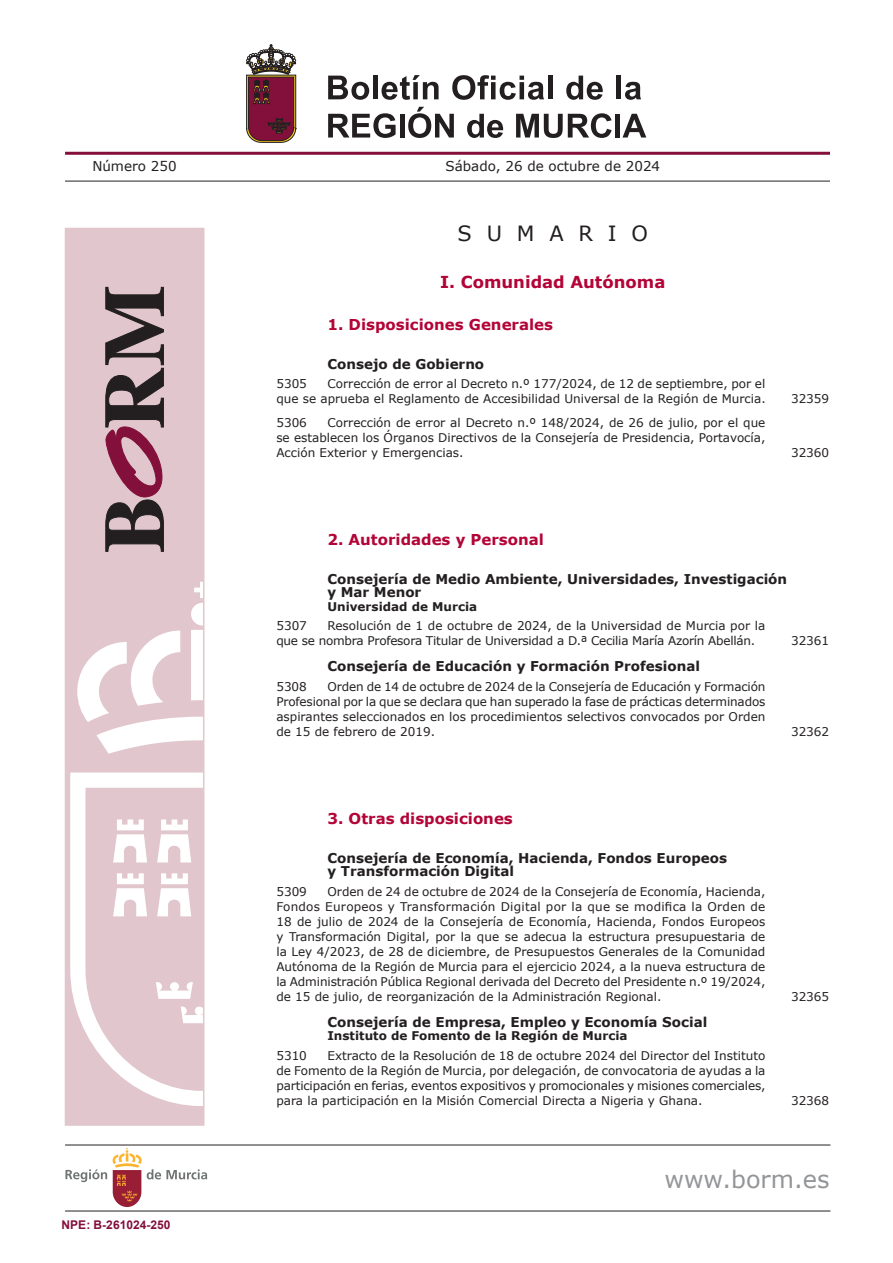
<style>
.page{position:relative;width:893px;height:1263px;background:#fff}
.page>*{position:absolute;margin:0;border:0;box-sizing:border-box;transform-origin:0 0}
.t1{font:24px "Verdana";color:#939598}
.t2{font:21px "Verdana";color:#231f20}
.t3{font:700 16.5px "Verdana";color:#b30437}
.t4{font:700 15px "Verdana";color:#b30437}
.t5{font:700 13.5px/13.5px "Verdana";color:#231f20}
.t6{font:13.5px "Verdana";color:#231f20}
.t7{font:12px/15px "Verdana";color:#231f20;text-align:justify}
.t8{font:12px/15px "Verdana";letter-spacing:-.02em;color:#231f20}
.t9{font:700 12px "Verdana";color:#231f20}
.t10{font:700 12px "Arial";color:#830f3b}
</style>
<div class="page">
<hr style="left:65px;top:152px;width:765px;height:3px;background:#830f3b">
<svg style="left:328px;top:113px;width:68px;height:25px"></svg>
<div style="left:400px;top:114px;width:5px;height:24px;background:#231f20"></div>
<svg style="left:408px;top:107px;width:46px;height:31px"></svg>
<svg style="left:467px;top:114px;width:36px;height:24px"></svg>
<svg style="left:516px;top:113px;width:96px;height:25px"></svg>
<hr style="left:616px;top:114px;width:4px;height:24px;background:#231f20">
<svg style="left:622px;top:114px;width:24px;height:24px"></svg>
<svg style="left:328px;top:76px;width:41px;height:24px"></svg>
<div style="left:373px;top:76px;width:5px;height:23px;background:#231f20"></div>
<svg style="left:382px;top:75px;width:57px;height:25px"></svg>
<svg style="left:452px;top:75px;width:92px;height:25px"></svg>
<div style="left:548px;top:76px;width:5px;height:23px;background:#231f20"></div>
<svg style="left:566px;top:76px;width:37px;height:24px"></svg>
<hr style="left:617px;top:76px;width:4px;height:23px;background:#231f20">
<svg style="left:625px;top:82px;width:16px;height:18px"></svg>
<hr style="left:65px;top:181px;width:765px;height:1px;background:#231f20">
<div style="left:65px;top:228px;width:139px;height:897px;background:#e1c7cd"></div>
<svg style="left:70px;top:772px;width:131px;height:334px"></svg>
<svg style="left:156px;top:958px;width:45px;height:90px"></svg>
<svg style="left:113px;top:819px;width:78px;height:97px"></svg>
<svg style="left:77px;top:582px;width:124px;height:172px"></svg>
<svg style="left:105px;top:287px;width:59px;height:265px"></svg>
<svg style="left:246px;top:45px;width:50px;height:98px;background:#824853"></svg>
<hr style="left:65px;top:1144px;width:765px;height:1px;background:#231f20">
<svg style="left:113px;top:1148px;width:94px;height:59px"></svg>
<svg style="left:65px;top:1169px;width:42px;height:13px"></svg>
<hr style="left:65px;top:1210px;width:765px;height:1px;background:#231f20">
<p class="t6" style="left:92px;top:157px;width:86px">Número 250</p>
<p class="t6" style="left:445px;top:157px;width:216px">Sábado, 26 de octubre de 2024</p>
<h2 class="t2" style="left:458px;top:219px;width:192px">S U M A R I O</h2>
<h3 class="t3" style="left:440px;top:270px;width:227px">I. Comunidad Autónoma</h3>
<p class="t4" style="left:327px;top:314px;width:227px">1. Disposiciones Generales</p>
<p class="t5" style="left:327px;top:357px;width:158px">Consejo de Gobierno</p>
<p class="t7" style="left:276px;top:376px;width:491px;text-align:right">Corrección de error al Decreto n.º 177/2024, de 12 de septiembre, por el<br>que se aprueba el Reglamento de Accesibilidad Universal de la Región de Murcia.</p>
<p class="t7" style="left:276px;top:376px;width:32px">5305</p>
<p class="t7" style="left:276px;top:414px;width:490px;text-indent:51px">Corrección de error al Decreto n.º 148/2024, de 26 de julio, por el que se establecen los Órganos Directivos de la Consejería de Presidencia, Portavocía, Acción Exterior y Emergencias.</p>
<p class="t7" style="left:276px;top:414px;width:32px">5306</p>
<p class="t7" style="left:791px;top:391px;width:40px">32359</p>
<p class="t7" style="left:791px;top:444px;width:40px">32360</p>
<p class="t4" style="left:327px;top:529px;width:218px">2. Autoridades y Personal</p>
<p class="t5" style="left:327px;top:572px;width:461px">Consejería de Medio Ambiente, Universidades, Investigación y Mar Menor</p>
<p class="t9" style="left:327px;top:598px;width:151px">Universidad de Murcia</p>
<p class="t8" style="left:276px;top:618px;width:490px;text-indent:51px">Resolución de 1 de octubre de 2024, de la Universidad de Murcia por la que se nombra Profesora Titular de Universidad a D.ª Cecilia María Azorín Abellán.</p>
<p class="t7" style="left:276px;top:618px;width:32px">5307</p>
<p class="t5" style="left:327px;top:659px;width:374px">Consejería de Educación y Formación Profesional</p>
<p class="t7" style="left:276px;top:679px;width:491px;text-indent:51px">Orden de 14 de octubre de 2024 de la Consejería de Educación y Formación Profesional por la que se declara que han superado la fase de prácticas determinados aspirantes seleccionados en los procedimientos selectivos convocados por Orden de 15 de febrero de 2019.</p>
<p class="t7" style="left:276px;top:679px;width:32px">5308</p>
<p class="t7" style="left:791px;top:633px;width:40px">32361</p>
<p class="t7" style="left:791px;top:724px;width:40px">32362</p>
<p class="t4" style="left:327px;top:808px;width:187px">3. Otras disposiciones</p>
<p class="t5" style="left:327px;top:851px;width:401px">Consejería de Economía, Hacienda, Fondos Europeos y Transformación Digital</p>
<p class="t7" style="left:276px;top:884px;width:491px;text-indent:51px">Orden de 24 de octubre de 2024 de la Consejería de Economía, Hacienda, Fondos Europeos y Transformación Digital por la que se modifica la Orden de 18 de julio de 2024 de la Consejería de Economía, Hacienda, Fondos Europeos y Transformación Digital, por la que se adecua la estructura presupuestaria de la Ley 4/2023, de 28 de diciembre, de Presupuestos Generales de la Comunidad Autónoma de la Región de Murcia para el ejercicio 2024, a la nueva estructura de la Administración Pública Regional derivada del Decreto del Presidente n.º 19/2024, de 15 de julio, de reorganización de la Administración Regional.</p>
<p class="t7" style="left:276px;top:884px;width:32px">5309</p>
<p class="t5" style="left:327px;top:1015px;width:381px">Consejería de Empresa, Empleo y Economía Social</p>
<p class="t9" style="left:327px;top:1027px;width:302px">Instituto de Fomento de la Región de Murcia</p>
<p class="t7" style="left:276px;top:1048px;width:491px;text-indent:51px">Extracto de la Resolución de 18 de octubre 2024 del Director del Instituto de Fomento de la Región de Murcia, por delegación, de convocatoria de ayudas a la participación en ferias, eventos expositivos y promocionales y misiones comerciales, para la participación en la Misión Comercial Directa a Nigeria y Ghana.</p>
<p class="t7" style="left:276px;top:1048px;width:32px">5310</p>
<p class="t7" style="left:791px;top:989px;width:40px">32365</p>
<p class="t7" style="left:791px;top:1093px;width:40px">32368</p>
<p class="t10" style="left:62px;top:1216px;width:110px">NPE: B-261024-250</p>
<h1 class="t1" style="left:664px;top:1164px;width:167px">www.borm.es</h1>
</div>
